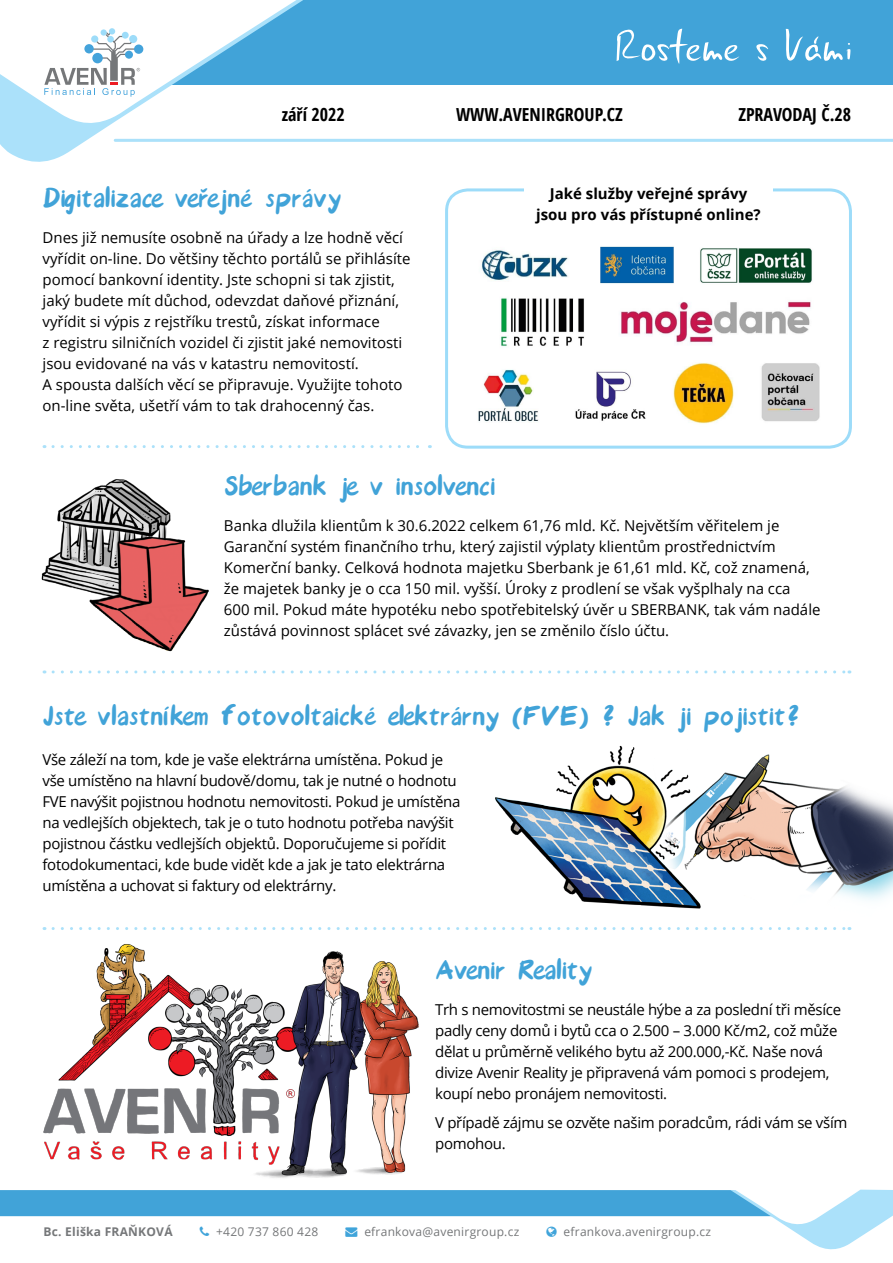
<style>
.page{position:relative;width:893px;height:1263px;background:#fff}
.page>*{position:absolute;margin:0;border:0;box-sizing:border-box;transform-origin:0 0}
.t1{font:36px "Avenir Font";letter-spacing:-.01em;color:#41a3d8}
.t2{font:700 condensed 18px "Open Sans";color:#000}
.t3{font:15px/21px "Open Sans";color:#000}
.t4{font:15px/21px "Open Sans";letter-spacing:-.02em;color:#000}
.t5{font:700 15px/21px "Open Sans";color:#000;text-align:center}
.t6{font:12px "Open Sans";letter-spacing:.02em;color:#757779}
.t7{font:700 12px "Open Sans";letter-spacing:.02em;color:#757779}
.s1{color:#40a4da}
</style>
<div class="page">
<div style="left:22px;top:0;width:871px;height:85px;background:#41a3d8"></div>
<svg style="left:0;top:0;width:328px;height:162px"></svg>
<svg style="left:617px;top:29px;width:123px;height:35px"></svg>
<svg style="left:756px;top:44px;width:13px;height:17px"></svg>
<svg style="left:786px;top:29px;width:64px;height:32px"></svg>
<svg style="left:0;top:0;width:302px;height:129px"></svg>
<hr style="left:115px;top:139px;width:778px;height:3px;background:#abe1fa">
<div style="left:445px;top:188px;width:407px;height:261px;border:3px solid #9ddcf9;border-radius:21px"></div>
<div style="left:524px;top:177px;width:248px;height:46px;background:#fff"></div>
<img style="left:708px;top:754px;width:185px;height:146px">
<svg style="left:53px;top:445px;width:377px;height:3px"></svg>
<svg style="left:53px;top:670px;width:797px;height:3px"></svg>
<svg style="left:449px;top:927px;width:401px;height:3px"></svg>
<img style="left:491px;top:745px;width:217px;height:185px">
<img style="left:700px;top:248px;width:112px;height:35px">
<img style="left:600px;top:246px;width:74px;height:38px">
<img style="left:621px;top:301px;width:190px;height:43px">
<img style="left:673px;top:362px;width:61px;height:62px">
<img style="left:761px;top:363px;width:59px;height:59px">
<img style="left:575px;top:371px;width:71px;height:50px">
<img style="left:481px;top:250px;width:88px;height:31px">
<img style="left:478px;top:369px;width:60px;height:53px">
<img style="left:500px;top:298px;width:84px;height:49px">
<img style="left:42px;top:927px;width:407px;height:251px">
<img style="left:41px;top:479px;width:130px;height:110px">
<img style="left:76px;top:524px;width:133px;height:128px">
<svg style="left:0;top:1189px;width:893px;height:61px"></svg>
<p class="t2" style="left:282px;top:101px;width:65px">září 2022</p>
<p class="t2" style="left:456px;top:101px;width:168px">WWW.AVENIRGROUP.CZ</p>
<p class="t2" style="left:738px;top:101px;width:114px">ZPRAVODAJ Č.28</p>
<h1 class="t1" style="left:43px;top:183px;width:301px">Digitalizace veřejné správy</h1>
<p class="t3" style="left:43px;top:226px;width:369px">Dnes již nemusíte osobně na úřady a lze hodně věcí vyřídit on-line. Do většiny těchto portálů se přihlásíte pomocí bankovní identity. Jste schopni si tak zjistit, jaký budete mít důchod, odevzdat daňové přiznání, vyřídit si výpis z rejstříku trestů, získat informace<br>z registru silničních vozidel či zjistit jaké nemovitosti jsou evidované na vás v katastru nemovitostí.<br>A spousta dalších věcí se připravuje. Využijte tohoto on-line světa, ušetří vám to tak drahocenný čas.</p>
<h1 class="t1" style="left:224px;top:471px;width:273px">Sberbank je v insolvenci</h1>
<p class="t5" style="left:536px;top:183px;width:226px">Jaké služby veřejné správy jsou pro vás přístupné online?</p>
<p class="t3" style="left:224px;top:515px;width:598px">Banka dlužila klientům k 30.6.2022 celkem 61,76 mld. Kč. Největším věřitelem je Garanční systém finančního trhu, který zajistil výplaty klientům prostřednictvím Komerční banky. Celková hodnota majetku Sberbank je 61,61 mld. Kč, což znamená, že majetek banky je o cca 150 mil. vyšší. Úroky z prodlení se však vyšplhaly na cca<br>600 mil. Pokud máte hypotéku nebo spotřebitelský úvěr u SBERBANK, tak vám nadále zůstává povinnost splácet své závazky, jen se změnilo číslo účtu.</p>
<h1 class="t1" style="left:43px;top:701px;width:759px">Jste vlastníkem fotovoltaické elektrárny (FVE) ? Jak ji pojistit?</h1>
<p class="t4" style="left:43px;top:749px;width:419px">Vše záleží na tom, kde je vaše elektrárna umístěna. Pokud je vše umístěno na hlavní budově/domu, tak je nutné o hodnotu FVE navýšit pojistnou hodnotu nemovitosti. Pokud je umístěna na vedlejších objektech, tak je o tuto hodnotu potřeba navýšit pojistnou částku vedlejších objektů. Doporučujeme si pořídit fotodokumentaci, kde bude vidět kde a jak je tato elektrárna umístěna a uchovat si faktury od elektrárny.</p>
<h1 class="t1" style="left:435px;top:955px;width:159px">Avenir Reality</h1>
<p class="t4" style="left:435px;top:998px;width:407px">Trh s nemovitostmi se neustále hýbe a za poslední tři měsíce padly ceny domů i bytů cca o 2.500 – 3.000 Kč/m2, což může dělat u průměrně velikého bytu až 200.000,-Kč. Naše nová divize Avenir Reality je připravená vám pomoci s prodejem, koupí nebo pronájem nemovitosti.</p>
<p class="t4" style="left:435px;top:1112px;width:414px">V případě zájmu se ozvěte našim poradcům, rádi vám se vším pomohou.</p>
<p class="t7" style="left:44px;top:1223px;width:131px">Bc. Eliška FRAŇKOVÁ</p>
<p class="t6" style="left:216px;top:1223px;width:104px">+420 737 860 428</p>
<p class="t6" style="left:345px;top:1223px;width:175px"><span class="s1">→</span> efrankova@avenirgroup.cz</p>
<p class="t6" style="left:564px;top:1223px;width:149px">efrankova.avenirgroup.cz</p>
</div>
